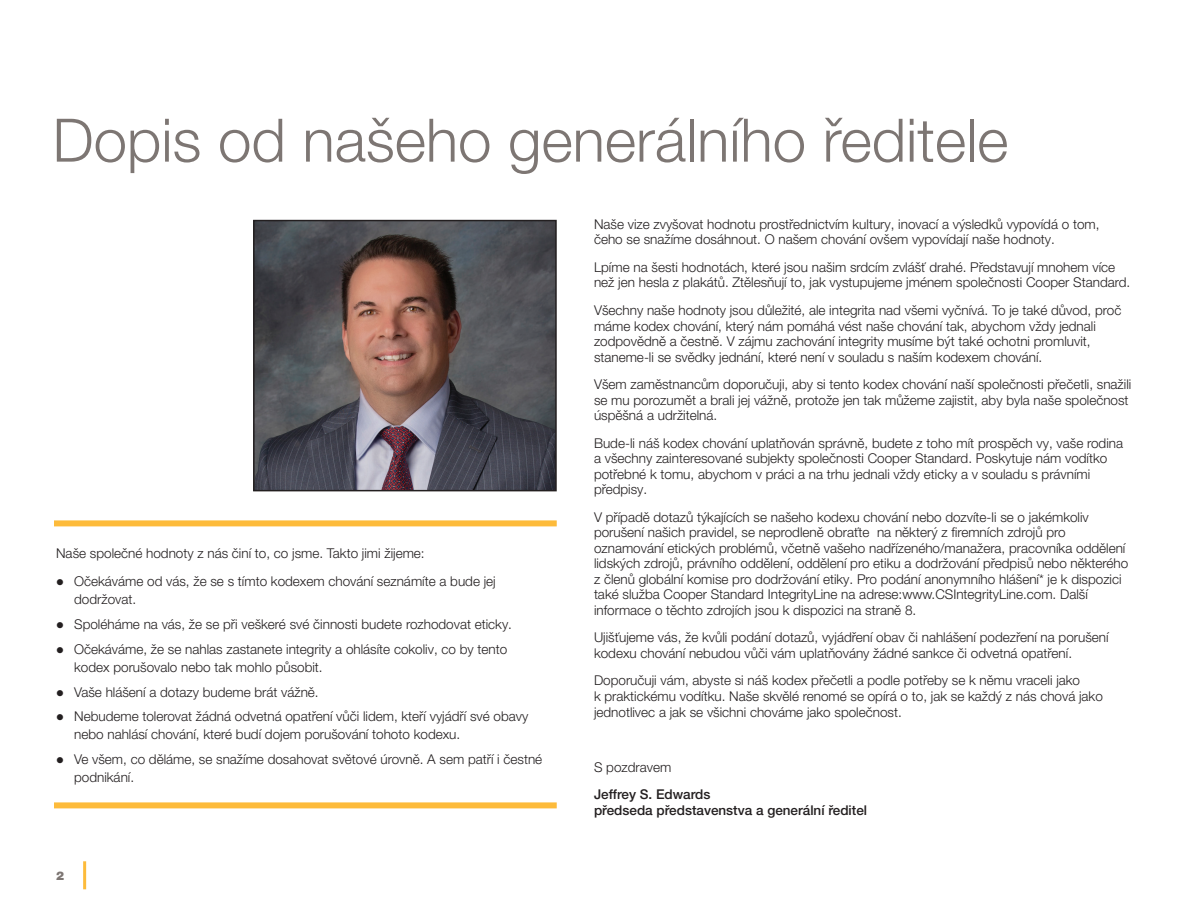
<style>
.page{position:relative;width:1188px;height:918px;background:#fff}
.page>*{position:absolute;margin:0;border:0;box-sizing:border-box;transform-origin:0 0}
.t1{font:300 60px "Helvetica Neue LT Pro";color:#7d7673}
.t2{font:300 13.5px/15.5px "Helvetica Neue LT Pro";color:#231f20}
.t3{font:500 13.5px/15.6px "Helvetica Neue LT Pro";color:#231f20}
.t4{font:900 12px "Helvetica Neue LT Pro";color:#7d7673}
</style>
<div class="page">
<hr style="left:83px;top:861px;width:3px;height:28px;background:#fdbb3b">
<img style="left:256px;top:223px;width:298px;height:265px">
<div style="left:253px;top:220px;width:304px;height:271px;border:2px solid #231f20"></div>
<div style="left:54px;top:520px;width:503px;height:6px;background:#fdbb3b"></div>
<div style="left:54px;top:802px;width:503px;height:6px;background:#fdbb3b"></div>
<h1 class="t1" style="left:52px;top:104px;width:957px">Dopis od našeho generálního ředitele</h1>
<p class="t2" style="left:56px;top:545px;width:370px">Naše společné hodnoty z nás činí to, co jsme. Takto jimi žijeme:</p>
<p class="t2" style="left:74px;top:572px;width:423px;line-height:18px;text-indent:-18px">● Očekáváme od vás, že se s tímto kodexem chování seznámíte a bude jej dodržovat.</p>
<p class="t2" style="left:56px;top:616px;width:457px">● Spoléháme na vás, že se při veškeré své činnosti budete rozhodovat eticky.</p>
<p class="t2" style="left:74px;top:640px;width:435px;line-height:18px;text-indent:-18px">● Očekáváme, že se nahlas zastanete integrity a ohlásíte cokoliv, co by tento kodex porušovalo nebo tak mohlo působit.</p>
<p class="t2" style="left:56px;top:684px;width:264px">● Vaše hlášení a dotazy budeme brát vážně.</p>
<p class="t2" style="left:74px;top:707px;width:456px;line-height:18px;text-indent:-18px">● Nebudeme tolerovat žádná odvetná opatření vůči lidem, kteří vyjádří své obavy nebo nahlásí chování, které budí dojem porušování tohoto kodexu.</p>
<p class="t2" style="left:74px;top:750px;width:470px;line-height:18px;text-indent:-18px">● Ve všem, co děláme, se snažíme dosahovat světové úrovně. A sem patří i čestné podnikání.</p>
<p class="t4" style="left:56px;top:869px;width:10px">2</p>
<p class="t2" style="left:594px;top:216px;width:507px">Naše vize zvyšovat hodnotu prostřednictvím kultury, inovací a výsledků vypovídá o tom, čeho se snažíme dosáhnout. O našem chování ovšem vypovídají naše hodnoty.</p>
<p class="t2" style="left:594px;top:259px;width:538px">Lpíme na šesti hodnotách, které jsou našim srdcím zvlášť drahé. Představují mnohem více než jen hesla z plakátů. Ztělesňují to, jak vystupujeme jménem společnosti Cooper Standard.</p>
<p class="t2" style="left:594px;top:302px;width:529px">Všechny naše hodnoty jsou důležité, ale integrita nad všemi vyčnívá. To je také důvod, proč máme kodex chování, který nám pomáhá vést naše chování tak, abychom vždy jednali zodpovědně a čestně. V zájmu zachování integrity musíme být také ochotni promluvit, staneme-li se svědky jednání, které není v souladu s naším kodexem chování.</p>
<p class="t2" style="left:594px;top:376px;width:539px">Všem zaměstnancům doporučuji, aby si tento kodex chování naší společnosti přečetli, snažili se mu porozumět a brali jej vážně, protože jen tak můžeme zajistit, aby byla naše společnost úspěšná a udržitelná.</p>
<p class="t2" style="left:594px;top:435px;width:531px">Bude-li náš kodex chování uplatňován správně, budete z toho mít prospěch vy, vaše rodina a všechny zainteresované subjekty společnosti Cooper Standard. Poskytuje nám vodítko potřebné k tomu, abychom v práci a na trhu jednali vždy eticky a v souladu s právními předpisy.</p>
<p class="t2" style="left:594px;top:509px;width:536px">V případě dotazů týkajících se našeho kodexu chování nebo dozvíte-li se o jakémkoliv porušení našich pravidel, se neprodleně obraťte na některý z firemních zdrojů pro oznamování etických problémů, včetně vašeho nadřízeného/manažera, pracovníka oddělení lidských zdrojů, právního oddělení, oddělení pro etiku a dodržování předpisů nebo některého z členů globální komise pro dodržování etiky. Pro podání anonymního hlášení* je k dispozici také služba Cooper Standard IntegrityLine na adrese:www.CSIntegrityLine.com. Další informace o těchto zdrojích jsou k dispozici na straně 8.</p>
<p class="t2" style="left:594px;top:630px;width:516px">Ujišťujeme vás, že kvůli podání dotazů, vyjádření obav či nahlášení podezření na porušení kodexu chování nebudou vůči vám uplatňovány žádné sankce či odvetná opatření.</p>
<p class="t2" style="left:594px;top:673px;width:510px">Doporučuji vám, abyste si náš kodex přečetli a podle potřeby se k němu vraceli jako<br>k praktickému vodítku. Naše skvělé renomé se opírá o to, jak se každý z nás chová jako jednotlivec a jak se všichni chováme jako společnost.</p>
<p class="t2" style="left:594px;top:759px;width:79px">S pozdravem</p>
<p class="t3" style="left:594px;top:786px;width:275px">Jeffrey S. Edwards<br>předseda představenstva a generální ředitel</p>
</div>
